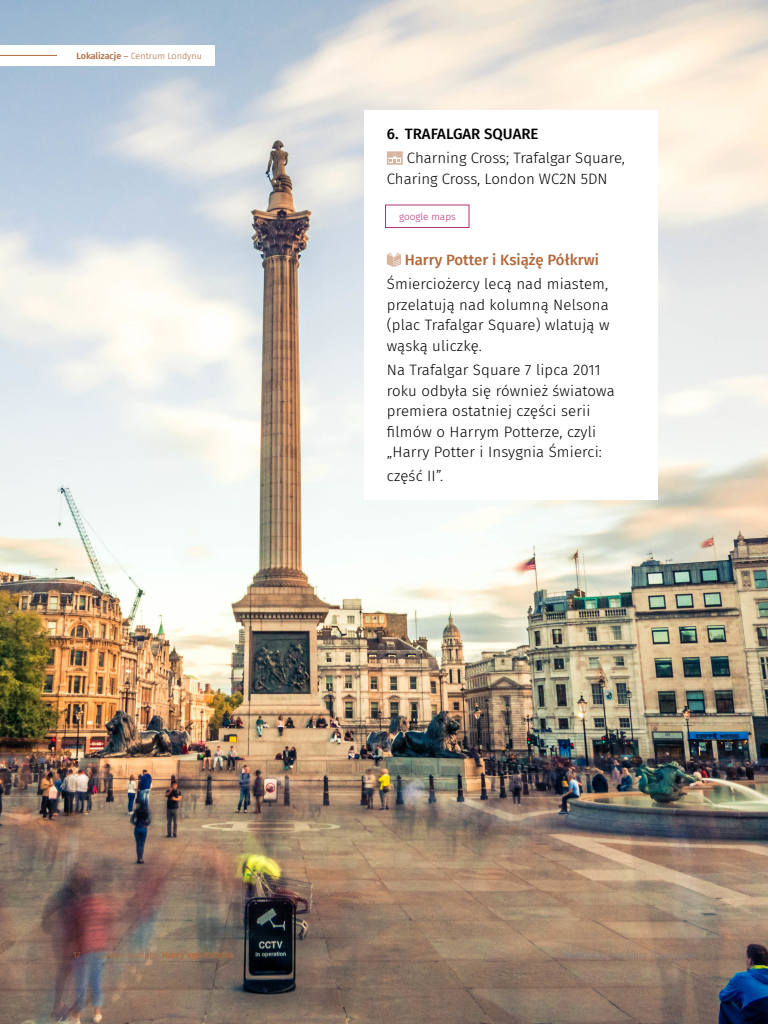
<style>
.page{position:relative;width:768px;height:1024px;background:#fff}
.page>*{position:absolute;margin:0;border:0;box-sizing:border-box;transform-origin:0 0}
.t1{font:300 15px/20.5px "Fira Sans";letter-spacing:.01em;color:#000}
.t2{font:500 15px "Fira Sans";color:#b0693c}
.t3{font:500 15px "Fira Sans";color:#000}
.t4{font:300 10px "Fira Sans";color:#b03272}
.t5{font:500 9px "Fira Sans";color:#b0693c}
.t6{font:300 9px "Fira Sans";color:#b0693c}
.t7{font:300 9px "Fira Sans";color:#737d88}
.s1{font-weight:500}
.s2{font-family:"Helvetica Neue LT Pro";font-weight:400;font-stretch:condensed}
.s3{font-weight:300}
</style>
<div class="page">
<img style="left:0;top:0;width:768px;height:1024px">
<div style="left:364px;top:110px;width:294px;height:390px;background:#fff"></div>
<div style="left:385px;top:205px;width:84px;height:23px;border:1px solid #b03272"></div>
<svg style="left:387px;top:252px;width:14px;height:15px"></svg>
<svg style="left:387px;top:151px;width:16px;height:14px"></svg>
<div style="left:0;top:45px;width:215px;height:21px;background:#fff"></div>
<hr style="left:0;top:55px;width:57px;height:1px;background:#b0693c">
<p class="t6" style="left:76px;top:49px;width:127px"><span class="s1">Lokalizacje</span> <span class="s2">–</span> Centrum Londynu</p>
<p class="t3" style="left:387px;top:121px;width:153px">6. TRAFALGAR SQUARE</p>
<p class="t1" style="left:387px;top:148px;width:240px;text-indent:20px">Charning Cross; Trafalgar Square,<br>Charing Cross, London WC2N 5DN</p>
<p class="t4" style="left:399px;top:209px;width:58px">google maps</p>
<p class="t2" style="left:405px;top:247px;width:196px">Harry Potter i Książę Półkrwi</p>
<p class="t1" style="left:387px;top:274px;width:224px;text-align:justify">Śmierciożercy lecą nad miastem, przelatują nad kolumną Nelsona (plac Trafalgar Square) wlatują w wąską uliczkę.</p>
<p class="t1" style="left:387px;top:360px;width:229px">Na Trafalgar Square 7 lipca 2011 roku odbyła się również światowa premiera ostatniej części serii filmów o Harrym Potterze, czyli „Harry Potter i Insygnia Śmierci:</p>
<p class="t1" style="left:387px;top:466px;width:58px">część II”.</p>
<p class="t6" style="left:73px;top:949px;width:9px">17</p>
<p class="t5" style="left:90px;top:948px;width:145px"><span class="s3">| Londyn śladami</span> Harry’ego Pottera</p>
<p class="t7" style="left:563px;top:949px;width:134px">©Lemon&amp;Lime Biuro Turystyczne</p>
</div>
